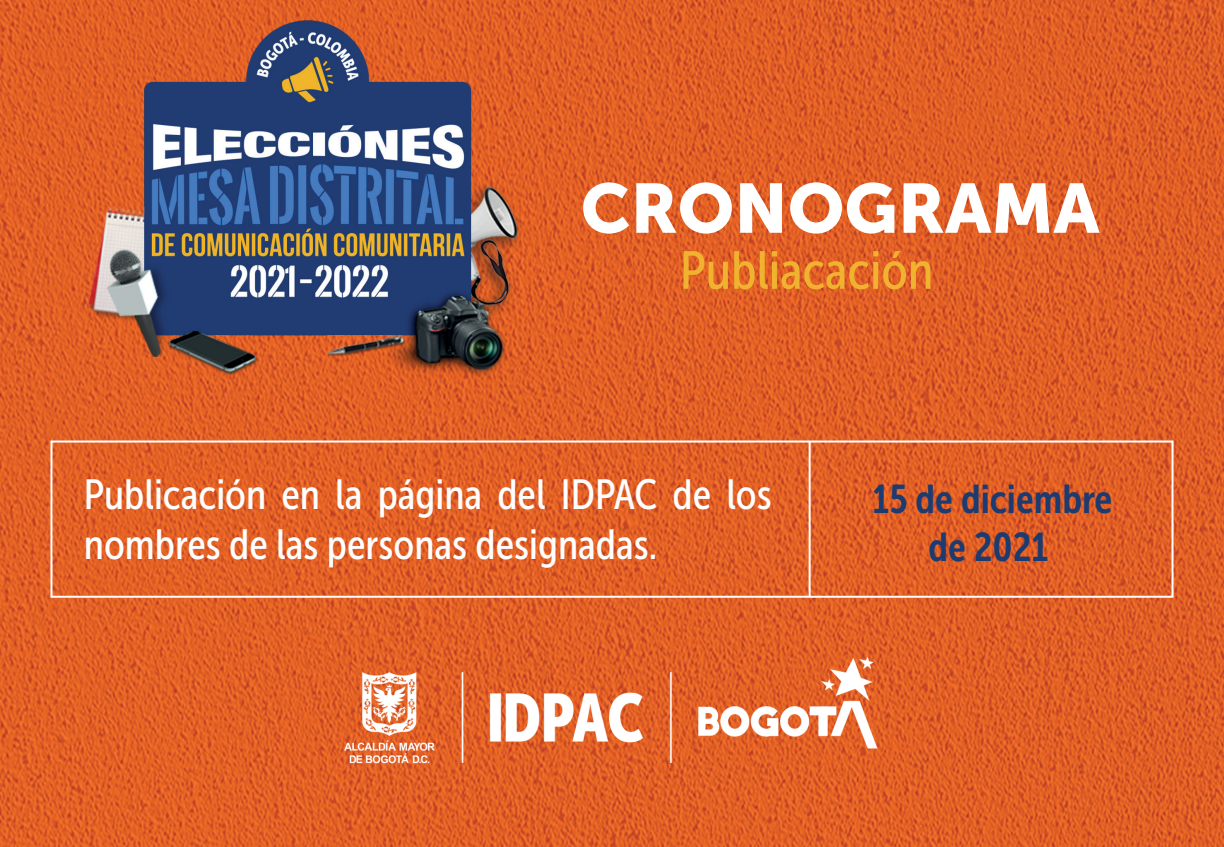
<style>
.page{position:relative;width:1224px;height:847px;background:#fff}
.page>*{position:absolute;margin:0;border:0;box-sizing:border-box;transform-origin:0 0}
.t1{font:69.2px "Museo Sans 900";color:#fff}
.t2{font:53.2px "Museo Sans Condensed 500";color:#efb32f}
.t3{font:42px/50.4px "Museo Sans Condensed 500";color:#fff}
.t4{font:40px/48px "Museo Sans Condensed 700";color:#1b3b71;text-align:center}
</style>
<div class="page">
<img style="left:0;top:0;width:1224px;height:846px">
<div style="left:50px;top:440px;width:1124px;height:157px;border:2px solid #fff"></div>
<img style="left:339px;top:648px;width:546px;height:125px">
<hr style="left:809px;top:441px;width:2px;height:155px;background:#fff">
<img style="left:80px;top:10px;width:446px;height:447px">
<h1 class="t1" style="left:581px;top:169px;width:520px">CRONOGRAMA</h1>
<p class="t2" style="left:680px;top:241px;width:255px">Publiacación</p>
<p class="t3" style="left:84px;top:469px;width:689px">Publicación en la página del IDPAC de los nombres de las personas designadas.</p>
<p class="t4" style="left:873px;top:475px;width:241px">15 de diciembre de 2021</p>
</div>
